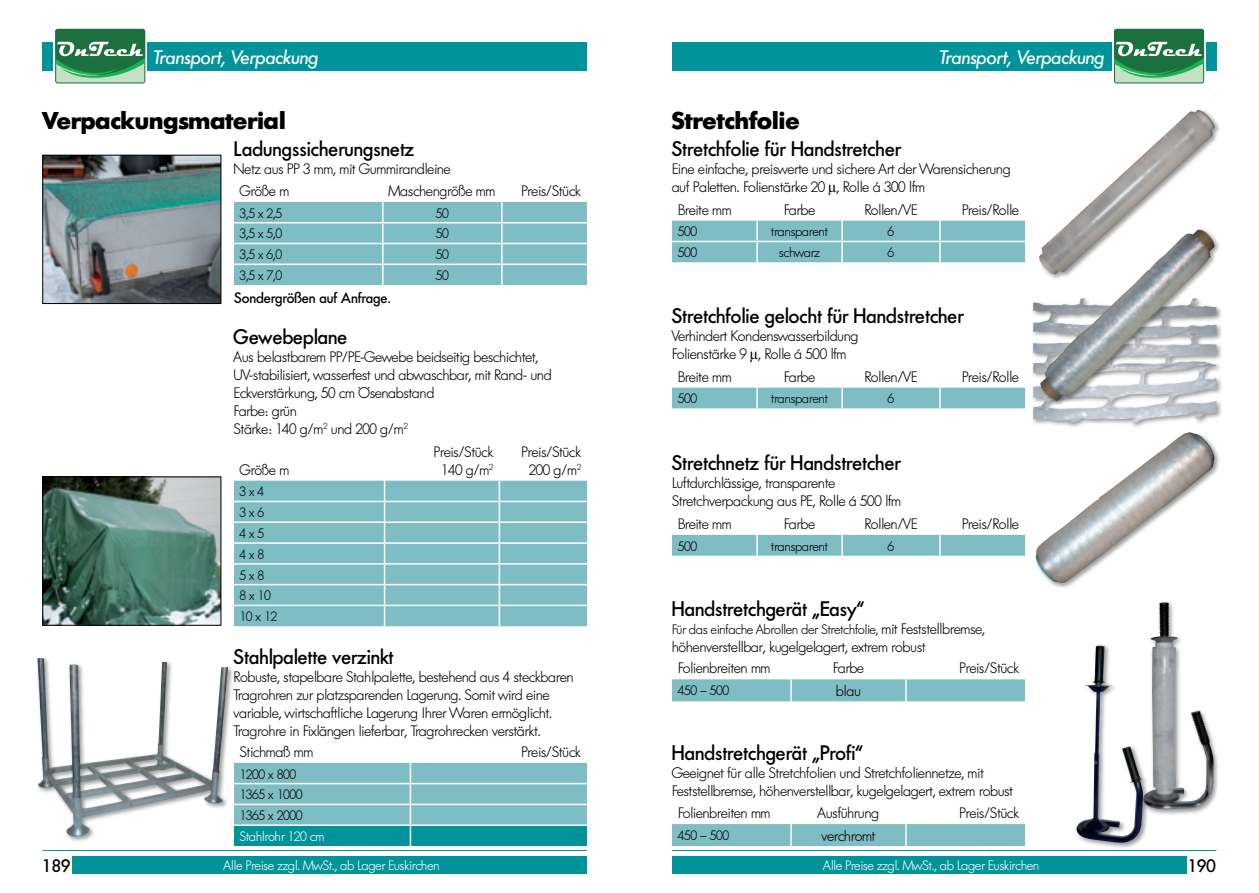
<style>
.page{position:relative;width:1259px;height:893px;background:#fff}
.page>*{position:absolute;margin:0;border:0;box-sizing:border-box;transform-origin:0 0}
.t1{font:24px "Fut Bol";color:#000}
.t2{font:21px "Fut Med";color:#000}
.t3{font:19.5px "Fut Med Ita";color:#fff}
.t4{font:18px "Fut Med";color:#000}
.t5{font:15px/18px "Fut Lig";color:#000}
.t6{font:15px "Fut Med";color:#000}
.t7{font:13.5px/20.9px "Fut Lig";color:#000}
.t8{font:13.5px "Fut Lig";color:#fff}
.s1{font-size:15px}
</style>
<div class="page">
<div style="left:147px;top:43px;width:440px;height:28px;background:#009399"></div>
<div style="left:55px;top:29px;width:90px;height:54px;background:#c4e1c4;border:1px solid #1c6f3e;border-radius:2px"></div>
<svg style="left:56px;top:29px;width:89px;height:50px;background:#499265"></svg>
<div style="left:43px;top:43px;width:10px;height:28px;background:#009399"></div>
<hr style="left:43px;top:850px;width:544px;height:1px;background:#009399">
<div style="left:72px;top:857px;width:515px;height:17px;background:#009399"></div>
<svg style="left:234px;top:763px;width:353px;height:83px;background:#67b6bd"></svg>
<div style="left:234px;top:481px;width:353px;height:145px;background:#7fbdc4"></div>
<hr style="left:498px;top:481px;width:2px;height:20px;background:#fff">
<hr style="left:234px;top:501px;width:150px;height:1px;background:#fff">
<hr style="left:384px;top:501px;width:115px;height:1px;background:#fff">
<hr style="left:499px;top:501px;width:88px;height:1px;background:#fff">
<hr style="left:234px;top:521px;width:150px;height:2px;background:#fff">
<hr style="left:384px;top:521px;width:115px;height:2px;background:#fff">
<hr style="left:499px;top:521px;width:88px;height:2px;background:#fff">
<hr style="left:234px;top:542px;width:150px;height:2px;background:#fff">
<hr style="left:384px;top:542px;width:115px;height:2px;background:#fff">
<hr style="left:499px;top:542px;width:88px;height:2px;background:#fff">
<hr style="left:234px;top:563px;width:150px;height:2px;background:#fff">
<hr style="left:384px;top:563px;width:115px;height:2px;background:#fff">
<hr style="left:499px;top:563px;width:88px;height:2px;background:#fff">
<svg style="left:498px;top:502px;width:2px;height:82px"></svg>
<hr style="left:234px;top:584px;width:150px;height:1px;background:#fff">
<hr style="left:384px;top:584px;width:115px;height:1px;background:#fff">
<hr style="left:499px;top:584px;width:88px;height:1px;background:#fff">
<hr style="left:498px;top:585px;width:2px;height:20px;background:#fff">
<hr style="left:234px;top:605px;width:150px;height:1px;background:#fff">
<hr style="left:384px;top:605px;width:115px;height:1px;background:#fff">
<svg style="left:384px;top:481px;width:1px;height:145px"></svg>
<hr style="left:499px;top:605px;width:88px;height:1px;background:#fff">
<hr style="left:498px;top:606px;width:2px;height:20px;background:#fff">
<svg style="left:234px;top:202px;width:353px;height:83px;background:#86c1c7"></svg>
<img style="left:45px;top:157px;width:174px;height:145px">
<div style="left:43px;top:155px;width:178px;height:149px;border:1px solid #000"></div>
<img style="left:45px;top:479px;width:174px;height:144px">
<div style="left:43px;top:477px;width:178px;height:148px;border:1px solid #000"></div>
<div style="left:35px;top:656px;width:198px;height:186px;background:#000;opacity:.4"></div>
<img style="left:37px;top:658px;width:191px;height:180px">
<svg style="left:672px;top:221px;width:353px;height:41px;background:#85c0c6"></svg>
<div style="left:672px;top:857px;width:514px;height:17px;background:#009399"></div>
<div style="left:672px;top:43px;width:439px;height:28px;background:#009399"></div>
<div style="left:1114px;top:29px;width:90px;height:54px;background:#c4e1c4;border:1px solid #1c6f3e;border-radius:2px"></div>
<svg style="left:1114px;top:29px;width:89px;height:50px;background:#499265"></svg>
<div style="left:1206px;top:43px;width:10px;height:28px;background:#009399"></div>
<div style="left:1141px;top:601px;width:78px;height:214px;background:#000;opacity:.4"></div>
<img style="left:1143px;top:602px;width:70px;height:208px">
<div style="left:1074px;top:643px;width:74px;height:206px;background:#000;opacity:.4"></div>
<img style="left:1076px;top:646px;width:67px;height:197px">
<div style="left:672px;top:679px;width:353px;height:22px;background:#7fbdc4"></div>
<div style="left:1038px;top:109px;width:183px;height:171px;background:#000;opacity:.4"></div>
<img style="left:1038px;top:110px;width:178px;height:118px">
<div style="left:672px;top:388px;width:353px;height:20px;background:#7fbdc4"></div>
<div style="left:672px;top:535px;width:353px;height:21px;background:#7fbdc4"></div>
<div style="left:1031px;top:297px;width:191px;height:132px;background:#000;opacity:.4"></div>
<img style="left:1033px;top:298px;width:5px;height:100px">
<div style="left:1034px;top:431px;width:186px;height:157px;background:#000;opacity:.4"></div>
<img style="left:1034px;top:432px;width:181px;height:151px">
<div style="left:672px;top:824px;width:353px;height:22px;background:#7fbdc4"></div>
<hr style="left:672px;top:850px;width:544px;height:1px;background:#009399">
<div style="left:1038px;top:228px;width:181px;height:178px;background:#000;opacity:.4"></div>
<img style="left:1040px;top:230px;width:175px;height:171px">
<h3 class="t3" style="left:153px;top:46px;width:167px">Transport, Verpackung</h3>
<h1 class="t1" style="left:43px;top:106px;width:244px">Verpackungsmaterial</h1>
<h2 class="t2" style="left:234px;top:136px;width:182px">Ladungssicherungsnetz</h2>
<p class="t5" style="left:240px;top:157px;width:212px;line-height:22.2px;text-indent:-6px">Netz aus PP 3 mm, mit Gummirandleine<br>Größe m</p>
<p class="t5" style="left:389px;top:181px;width:108px">Maschengröße mm</p>
<p class="t5" style="left:521px;top:181px;width:61px">Preis/Stück</p>
<p class="t7" style="left:240px;top:202px;width:44px">3,5 x 2,5</p>
<p class="t7" style="left:436px;top:202px;width:14px">50</p>
<p class="t7" style="left:240px;top:223px;width:44px">3,5 x 5,0</p>
<p class="t7" style="left:436px;top:223px;width:14px">50</p>
<p class="t7" style="left:240px;top:244px;width:44px">3,5 x 6,0</p>
<p class="t7" style="left:436px;top:244px;width:14px">50</p>
<p class="t7" style="left:240px;top:265px;width:44px">3,5 x 7,0</p>
<p class="t7" style="left:436px;top:265px;width:14px">50</p>
<p class="t6" style="left:234px;top:289px;width:158px">Sondergrößen auf Anfrage.</p>
<h2 class="t2" style="left:234px;top:325px;width:115px">Gewebeplane</h2>
<p class="t5" style="left:234px;top:348px;width:319px">Aus belastbarem PP/PE-Gewebe beidseitig beschichtet, UV-stabilisiert, wasserfest und abwaschbar, mit Rand- und Eckverstärkung, 50 cm Ösenabstand<br>Farbe: grün<br>Stärke: 140 g/m<sup>2</sup> und 200 g/m<sup>2</sup></p>
<p class="t5" style="left:240px;top:460px;width:51px">Größe m</p>
<p class="t5" style="left:434px;top:442px;width:61px;text-align:center">Preis/Stück<br>140 g/m<sup>2</sup></p>
<p class="t5" style="left:521px;top:442px;width:61px;text-align:center">Preis/Stück<br>200 g/m<sup>2</sup></p>
<p class="t7" style="left:240px;top:481px;width:39px">3 x 4<br>3 x 6<br>4 x 5<br>4 x 8<br>5 x 8<br>8 x 10<br>10 x 12</p>
<h2 class="t2" style="left:234px;top:644px;width:161px">Stahlpalette verzinkt</h2>
<p class="t5" style="left:234px;top:667px;width:341px">Robuste, stapelbare Stahlpalette, bestehend aus 4 steckbaren Tragrohren zur platzsparenden Lagerung. Somit wird eine variable, wirtschaftliche Lagerung Ihrer Waren ermöglicht.<br>Tragrohre in Fixlängen lieferbar, Tragrohrecken verstärkt.</p>
<p class="t5" style="left:240px;top:742px;width:75px">Stichmaß mm</p>
<p class="t5" style="left:521px;top:742px;width:61px">Preis/Stück</p>
<p class="t7" style="left:240px;top:763px;width:64px">1200 x 800<br>1365 x 1000<br>1365 x 2000</p>
<p class="t8" style="left:240px;top:828px;width:86px">Stahlrohr 120 cm</p>
<p class="t4" style="left:43px;top:856px;width:30px">189</p>
<p class="t8" style="left:224px;top:857px;width:217px">Alle Preise zzgl. MwSt., ab Lager Euskirchen</p>
<h1 class="t1" style="left:672px;top:106px;width:129px">Stretchfolie</h1>
<h3 class="t3" style="left:939px;top:46px;width:167px">Transport, Verpackung</h3>
<h2 class="t2" style="left:672px;top:136px;width:231px">Stretchfolie für Handstretcher</h2>
<p class="t5" style="left:672px;top:159px;width:340px">Eine einfache, preiswerte und sichere Art der Warensicherung auf Paletten. Folienstärke 20 µ, Rolle á 300 lfm</p>
<p class="t5" style="left:678px;top:200px;width:55px">Breite mm</p>
<p class="t5" style="left:784px;top:200px;width:33px">Farbe</p>
<p class="t5" style="left:864px;top:200px;width:54px">Rollen/VE</p>
<p class="t5" style="left:962px;top:200px;width:58px">Preis/Rolle</p>
<p class="t7" style="left:678px;top:221px;width:21px">500</p>
<p class="t7" style="left:771px;top:221px;width:58px">transparent</p>
<p class="t7" style="left:888px;top:221px;width:8px">6</p>
<p class="t7" style="left:678px;top:242px;width:21px">500</p>
<p class="t7" style="left:779px;top:242px;width:42px">schwarz</p>
<p class="t7" style="left:888px;top:242px;width:8px">6</p>
<h2 class="t2" style="left:672px;top:304px;width:293px">Stretchfolie gelocht für Handstretcher</h2>
<p class="t5" style="left:672px;top:327px;width:188px">Verhindert Kondenswasserbildung<br>Folienstärke 9 µ, Rolle á 500 lfm</p>
<p class="t5" style="left:678px;top:367px;width:55px">Breite mm</p>
<p class="t5" style="left:784px;top:367px;width:33px">Farbe</p>
<p class="t5" style="left:864px;top:367px;width:54px">Rollen/VE</p>
<p class="t5" style="left:962px;top:367px;width:58px">Preis/Rolle</p>
<p class="t7" style="left:678px;top:388px;width:21px">500</p>
<p class="t7" style="left:771px;top:388px;width:58px">transparent</p>
<p class="t7" style="left:888px;top:388px;width:8px">6</p>
<h2 class="t2" style="left:672px;top:451px;width:230px">Stretchnetz für Handstretcher</h2>
<p class="t5" style="left:672px;top:474px;width:231px">Luftdurchlässige, transparente<br>Stretchverpackung aus PE, Rolle á 500 lfm</p>
<p class="t5" style="left:678px;top:514px;width:55px">Breite mm</p>
<p class="t5" style="left:784px;top:514px;width:33px">Farbe</p>
<p class="t5" style="left:864px;top:514px;width:54px">Rollen/VE</p>
<p class="t5" style="left:962px;top:514px;width:58px">Preis/Rolle</p>
<p class="t7" style="left:678px;top:535px;width:21px">500</p>
<p class="t7" style="left:771px;top:535px;width:58px">transparent</p>
<p class="t7" style="left:888px;top:535px;width:8px">6</p>
<h2 class="t2" style="left:672px;top:597px;width:194px">Handstretchgerät „Easy“</h2>
<p class="t7" style="left:672px;top:619px;width:314px">Für das einfache Abrollen der Stretchfolie, <span class="s1">mit Feststellbremse,</span></p>
<p class="t5" style="left:678px;top:636px;width:249px;line-height:21px;text-indent:-6px">höhenverstellbar, kugelgelagert, extrem robust<br>Folienbreiten mm</p>
<p class="t5" style="left:833px;top:659px;width:33px">Farbe</p>
<p class="t5" style="left:959px;top:659px;width:61px">Preis/Stück</p>
<p class="t7" style="left:678px;top:680px;width:53px">450 – 500</p>
<p class="t5" style="left:836px;top:682px;width:26px">blau</p>
<h2 class="t2" style="left:672px;top:741px;width:193px">Handstretchgerät „Profi“</h2>
<p class="t5" style="left:672px;top:764px;width:342px">Geeignet für alle Stretchfolien und Stretchfoliennetze, mit<br>Feststellbremse, höhenverstellbar, kugelgelagert, extrem robust</p>
<p class="t5" style="left:678px;top:804px;width:94px">Folienbreiten mm</p>
<p class="t5" style="left:818px;top:804px;width:63px">Ausführung</p>
<p class="t5" style="left:959px;top:804px;width:61px">Preis/Stück</p>
<p class="t7" style="left:678px;top:824px;width:53px">450 – 500</p>
<p class="t5" style="left:821px;top:826px;width:55px">verchromt</p>
<p class="t8" style="left:823px;top:857px;width:217px">Alle Preise zzgl. MwSt., ab Lager Euskirchen</p>
<p class="t4" style="left:1188px;top:856px;width:30px">190</p>
</div>
